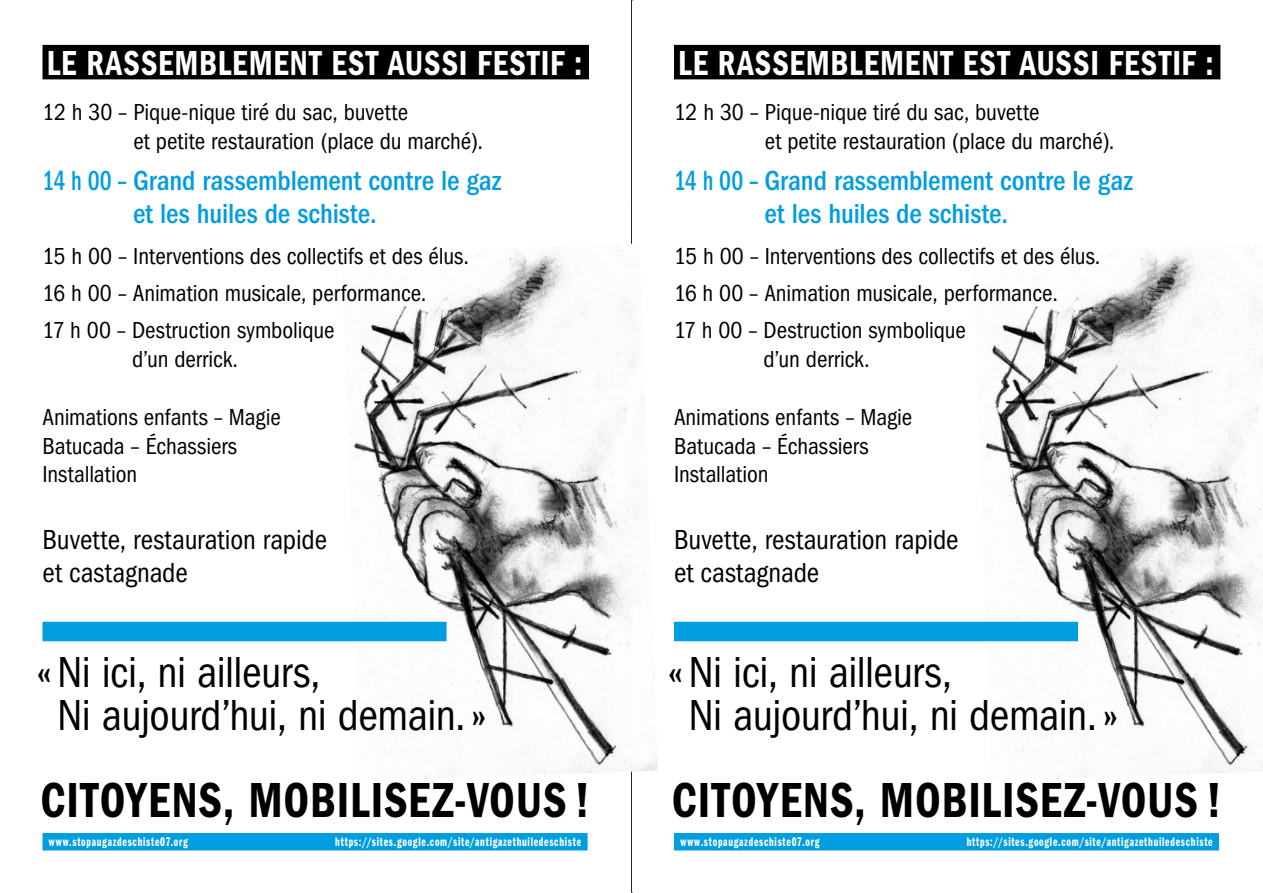
<style>
.page{position:relative;width:1263px;height:893px;background:#fff}
.page>*{position:absolute;margin:0;border:0;box-sizing:border-box;transform-origin:0 0}
.t1{font:51px "ITC Franklin Gothic Std Dm Cd";letter-spacing:.02em;color:#000;scale:.9 1}
.t2{font:condensed 45px/43.5px "ITC Franklin Gothic Std";letter-spacing:-.015em;color:#000}
.t3{font:36px "ITC Franklin Gothic Std Dm Cd";letter-spacing:.035em;color:#fff;scale:.89 1}
.t4{font:500 condensed 28.5px/33px "ITC Franklin Gothic Std";color:#009de0;scale:.82 1}
.t5{font:condensed 28.5px/33px "ITC Franklin Gothic Std";color:#000}
.t6{font:condensed 24px/28.5px "ITC Franklin Gothic Std";letter-spacing:-.005em;color:#000}
.t7{font:12.9px "ITC Franklin Gothic Std Dm Cp";letter-spacing:.06em;color:#fff;scale:.9 1}
</style>
<div class="page">
<svg style="left:631px;top:0;width:1px;height:893px"></svg>
<img style="left:341px;top:243px;width:317px;height:538px">
<div style="left:43px;top:833px;width:545px;height:17px;background:#009de0"></div>
<div style="left:43px;top:45px;width:546px;height:34px;background:#000"></div>
<div style="left:43px;top:622px;width:403px;height:19px;background:#009de0"></div>
<img style="left:973px;top:245px;width:290px;height:534px">
<div style="left:674px;top:833px;width:545px;height:17px;background:#009de0"></div>
<div style="left:674px;top:45px;width:546px;height:34px;background:#000"></div>
<div style="left:674px;top:622px;width:404px;height:19px;background:#009de0"></div>
<h3 class="t3" style="left:47px;top:42px;width:66px">LE RASSEMBLEMENT</h3>
<h3 class="t3" style="left:331px;top:42px;width:83px">EST AUSSI</h3>
<h3 class="t3" style="left:477px;top:42px;width:119px">FESTIF :</h3>
<p class="t6" style="left:133px;top:98px;width:351px;text-indent:-91px">12 h 30 – Pique-nique tiré du sac, buvette<br>et petite restauration (place du marché).</p>
<p class="t4" style="left:133px;top:164px;width:451px;text-indent:-90px">14 h 00 – Grand rassemblement contre le gaz et les huiles de schiste.</p>
<p class="t6" style="left:43px;top:238px;width:428px;line-height:37px">15 h 00 – Interventions des collectifs et des élus.<br>16 h 00 – Animation musicale, performance.<br>17 h 00 – Destruction symbolique</p>
<p class="t6" style="left:132px;top:345px;width:108px">d’un derrick.</p>
<p class="t6" style="left:43px;top:403px;width:240px">Animations enfants – Magie<br>Batucada – Échassiers<br>Installation</p>
<p class="t5" style="left:43px;top:524px;width:286px">Buvette, restauration rapide et castagnade</p>
<h2 class="t2" style="left:57px;top:651px;width:431px;text-indent:-21px">« Ni ici, ni ailleurs,<br>Ni aujourd’hui, ni demain.»</h2>
<h1 class="t1" style="left:40px;top:771px;width:612px">CITOYENS, MOBILISEZ-VOUS !</h1>
<p class="t7" style="left:49px;top:835px;width:156px">www.stopaugazdeschiste07.org</p>
<p class="t7" style="left:335px;top:835px;width:275px">https://sites.google.com/site/antigazethuiledeschiste</p>
<h3 class="t3" style="left:678px;top:42px;width:66px">LE RASSEMBLEMENT</h3>
<h3 class="t3" style="left:963px;top:42px;width:83px">EST AUSSI</h3>
<h3 class="t3" style="left:1109px;top:42px;width:119px">FESTIF :</h3>
<p class="t6" style="left:765px;top:98px;width:351px;text-indent:-91px">12 h 30 – Pique-nique tiré du sac, buvette<br>et petite restauration (place du marché).</p>
<p class="t4" style="left:764px;top:164px;width:451px;text-indent:-90px">14 h 00 – Grand rassemblement contre le gaz et les huiles de schiste.</p>
<p class="t6" style="left:674px;top:238px;width:428px;line-height:37px">15 h 00 – Interventions des collectifs et des élus.<br>16 h 00 – Animation musicale, performance.<br>17 h 00 – Destruction symbolique</p>
<p class="t6" style="left:763px;top:345px;width:108px">d’un derrick.</p>
<p class="t6" style="left:674px;top:403px;width:240px">Animations enfants – Magie<br>Batucada – Échassiers<br>Installation</p>
<p class="t5" style="left:674px;top:524px;width:286px">Buvette, restauration rapide et castagnade</p>
<h2 class="t2" style="left:689px;top:651px;width:431px;text-indent:-21px">« Ni ici, ni ailleurs,<br>Ni aujourd’hui, ni demain.»</h2>
<h1 class="t1" style="left:672px;top:771px;width:612px">CITOYENS, MOBILISEZ-VOUS !</h1>
<p class="t7" style="left:680px;top:835px;width:156px">www.stopaugazdeschiste07.org</p>
<p class="t7" style="left:967px;top:835px;width:275px">https://sites.google.com/site/antigazethuiledeschiste</p>
</div>
